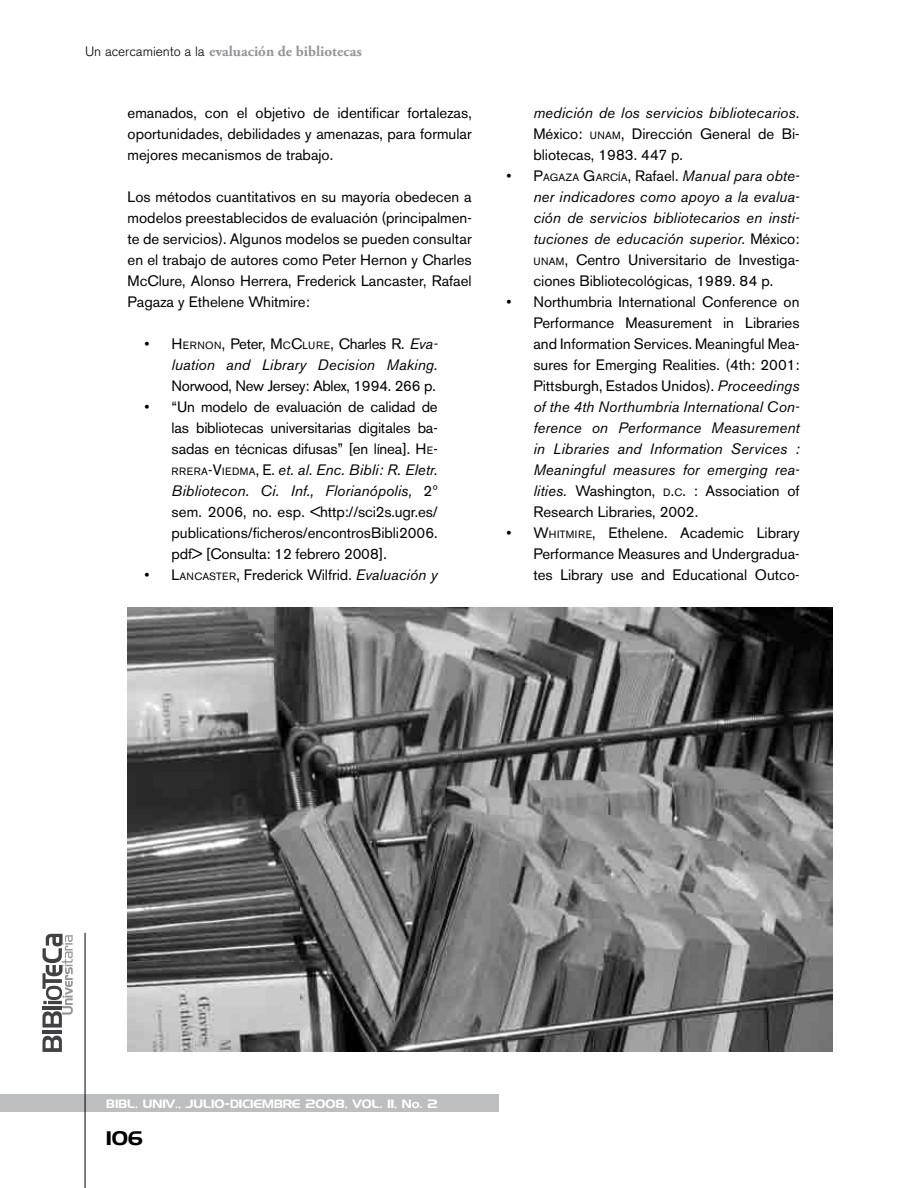
<style>
.page{position:relative;width:918px;height:1188px;background:#fff}
.page>*{position:absolute;margin:0;border:0;box-sizing:border-box;transform-origin:0 0}
.t1{font:19.5px "Denmark";color:#000}
.t2{font:15px/21px "Akzidenz Grotesk BE";color:#000;text-align:justify}
.t3{font:italic 15px/21px "Akzidenz Grotesk BE";letter-spacing:.005em;color:#000;text-align:right}
.t4{font:700 15px "Adobe Garamond Pro";color:#939598}
.t5{font:15px "Akzidenz Grotesk BE";letter-spacing:-.02em;color:#000}
.t6{font:12px "Denmark";color:#fff}
.s1{font-family:"Akzidenz Grotesk BE";font-weight:300;font-size:13.5px;color:#000}
.s2{font-style:normal}
.s3{font-style:normal;font-size:10.5px}
.s4{font-style:inherit}
.s5{font-size:10.5px}
.s6{font-style:italic}
</style>
<div class="page">
<svg style="left:43px;top:1036px;width:19px;height:16px"></svg>
<hr style="left:43px;top:1030px;width:19px;height:4px;background:#414042">
<svg style="left:43px;top:934px;width:30px;height:94px"></svg>
<div style="left:0;top:1094px;width:498px;height:17px;background:#bcbec0"></div>
<hr style="left:85px;top:933px;width:1px;height:255px;background:#000">
<img style="left:128px;top:608px;width:705px;height:443px">
<p class="t4" style="left:85px;top:43px;width:278px"><span class="s1">Un acercamiento a la</span> evaluación de bibliotecas</p>
<p class="t2" style="left:128px;top:102px;width:346px">emanados, con el objetivo de identificar fortalezas, oportunidades, debilidades y amenazas, para formular mejores mecanismos de trabajo.</p>
<p class="t2" style="left:128px;top:186px;width:346px">Los métodos cuantitativos en su mayoría obedecen a modelos preestablecidos de evaluación (principalmen&shy;te de servicios). Algunos modelos se pueden consultar en el trabajo de autores como Peter Hernon y Charles McClure, Alonso Herrera, Frederick Lancaster, Rafael Pagaza y Ethelene Whitmire:</p>
<p class="t3" style="left:145px;top:333px;width:295px"><span class="s2">•</span> <span class="s2">H</span><span class="s3">ERNON</span><span class="s2">, Peter,</span> <span class="s2">M</span><span class="s3">C</span><span class="s2">C</span><span class="s3">LURE</span><span class="s2">, Charles R.</span> Eva&shy;luation and Library Decision Making.</p>
<p class="t5" style="left:172px;top:376px;width:266px">Norwood, New Jersey: Ablex, 1994. 266 p.</p>
<p class="t2" style="left:172px;top:396px;width:268px;text-indent:-27px">• “Un modelo de evaluación de calidad de las bibliotecas universitarias digitales ba&shy;sadas en técnicas difusas” [en línea]. <span class="s4">H</span><span class="s5">E</span><span class="s4">-</span><span class="s5">RRERA</span><span class="s4">-V</span><span class="s5">IEDMA</span>, E. <span class="s6">et. al. Enc. Bibli: R. Eletr.<br>Bibliotecon. Ci. Inf., Florianópolis,</span> 2º sem. 2006, no. esp. &lt;http://sci2s.ugr.es/ publications/ficheros/encontrosBibli2006. pdf&gt; [Consulta: 12 febrero 2008].</p>
<p class="t2" style="left:145px;top:564px;width:295px">• <span class="s4">L</span><span class="s5">ANCASTER</span>, Frederick Wilfrid. <span class="s6">Evaluación y</span></p>
<p class="t2" style="left:533px;top:102px;width:268px"><span class="s6">medición de los servicios bibliotecarios.<br></span>México: <span class="s5">UNAM</span> , Dirección General de Bi&shy;bliotecas, 1983. 447 p.</p>
<p class="t3" style="left:533px;top:165px;width:268px;text-align:justify;text-indent:-27px"><span class="s2">•</span> <span class="s2">P</span><span class="s3">AGAZA</span> <span class="s2">G</span> <span class="s3">ARCÍA</span><span class="s2">, Rafael.</span> Manual para obte&shy;ner indicadores como apoyo a la evalua&shy;ción de servicios bibliotecarios en insti&shy;tuciones de educación superior. <span class="s2">México:<br></span><span class="s3">UNAM</span> <span class="s2">, Centro Universitario de Investiga&shy;ciones Bibliotecológicas, 1989. 84 p.</span></p>
<p class="t2" style="left:533px;top:291px;width:268px;text-indent:-27px">• Northumbria International Conference on Performance Measurement in Libraries and Information Services. Meaningful Mea&shy;sures for Emerging Realities. (4th: 2001:<br>Pittsburgh, Estados Unidos). <span class="s6">Proceedings of the 4th Northumbria International Con&shy;ference on Performance Measurement in Libraries and Information Services :<br>Meaningful measures for emerging rea&shy;lities.</span> Washington, <span class="s5">D</span><span class="s4">.</span><span class="s5">C</span><span class="s4">.</span> : Association of Research Libraries, 2002.</p>
<p class="t2" style="left:533px;top:522px;width:268px;text-indent:-27px">• <span class="s4">W</span><span class="s5">H ITM IRE</span>, Ethelene. Academic Library Performance Measures and Undergradua&shy;tes Library use and Educational Outco-</p>
<p class="t6" style="left:106px;top:1096px;width:333px">BIBL. UNIV., JULIO-DICIEMBRE 2008, VOL. 11, No. 2</p>
<h1 class="t1" style="left:106px;top:1127px;width:38px">106</h1>
</div>
